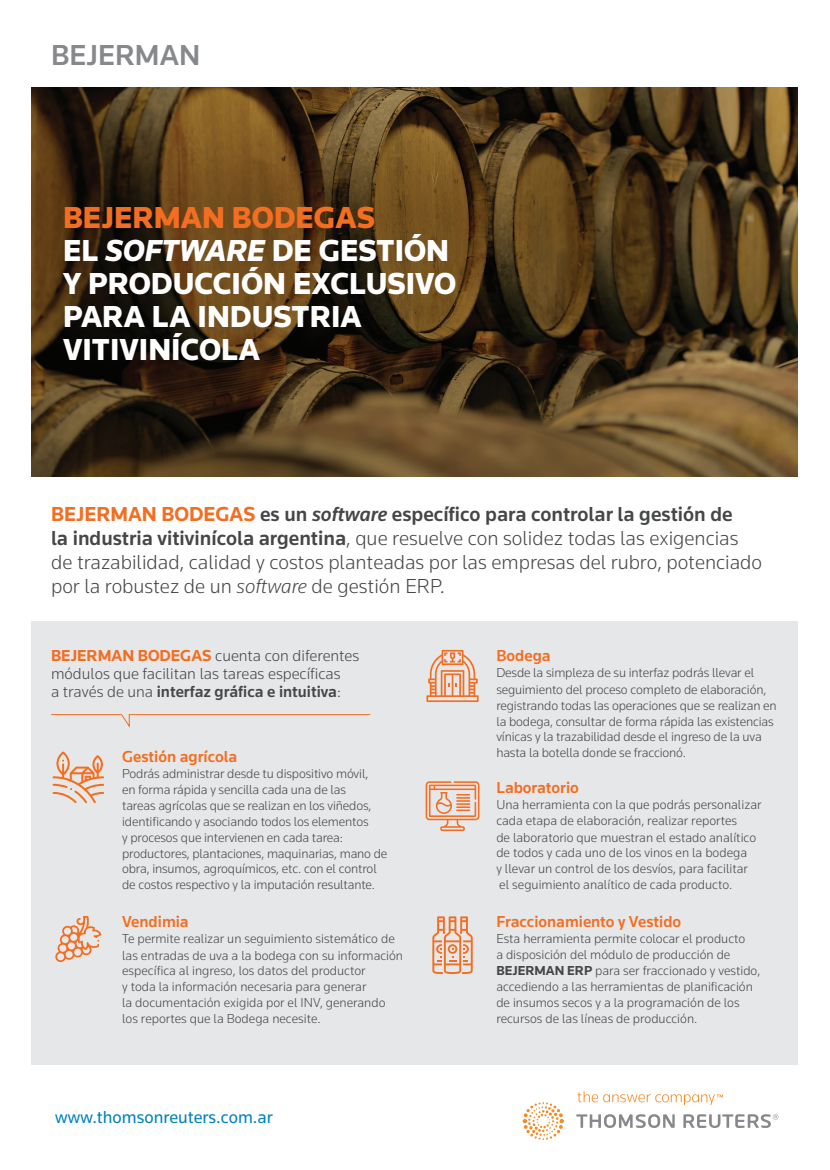
<style>
.page{position:relative;width:830px;height:1170px;background:#fff}
.page>*{position:absolute;margin:0;border:0;box-sizing:border-box;transform-origin:0 0}
.t1{font:900 31.5px/33px "Knowledge";color:#fff}
.t2{font:500 30px "Knowledge";color:#86888b}
.t3{font:300 21px/24px "Knowledge";color:#454647}
.t4{font:18px "Knowledge";color:#0083bf}
.t5{font:300 16.5px/18px "Knowledge";color:#454647}
.t6{font:500 16.5px "Knowledge";color:#f36e21}
.t7{font:300 13.5px/15.9px "Knowledge";letter-spacing:-.005em;color:#454647}
.s1{color:#f36e21}
.s2{font-style:italic}
.s3{font-weight:700;color:#f36e21}
.s4{font-weight:500}
.s5{font-weight:500;font-style:italic}
.s6{font-weight:700}
</style>
<div class="page">
<img style="left:32px;top:87px;width:765px;height:389px">
<div style="left:32px;top:621px;width:765px;height:443px;background:#e6e7e9"></div>
<svg style="left:522px;top:1091px;width:256px;height:48px"></svg>
<svg style="left:432px;top:916px;width:40px;height:57px"></svg>
<svg style="left:55px;top:916px;width:46px;height:46px"></svg>
<svg style="left:53px;top:751px;width:51px;height:52px"></svg>
<svg style="left:426px;top:650px;width:52px;height:52px"></svg>
<svg style="left:425px;top:781px;width:54px;height:50px"></svg>
<svg style="left:51px;top:714px;width:320px;height:14px"></svg>
<h2 class="t2" style="left:51px;top:37px;width:151px">BEJERMAN</h2>
<h1 class="t1" style="left:63px;top:200px;width:394px"><span class="s1">BEJERMAN BODEGAS<br></span>EL <span class="s2">SOFTWARE</span> DE GESTIÓN<br>Y PRODUCCIÓN EXCLUSIVO<br>PARA LA INDUSTRIA<br>VITIVINÍCOLA</h1>
<p class="t3" style="left:51px;top:501px;width:712px"><span class="s3">BEJERMAN BODEGAS</span> <span class="s4">es un</span> <span class="s5">software</span> <span class="s4">específico para controlar la gestión de<br>la industria vitivinícola argentina</span>, que resuelve con solidez todas las exigencias de trazabilidad, calidad y costos planteadas por las empresas del rubro, potenciado por la robustez de un <span class="s2">software</span> de gestión ERP.</p>
<p class="t5" style="left:51px;top:646px;width:309px"><span class="s3">BEJERMAN BODEGAS</span> cuenta con diferentes módulos que facilitan las tareas específicas<br>a través de una <span class="s4">interfaz gráfica e intuitiva</span>:</p>
<p class="t6" style="left:122px;top:746px;width:116px">Gestión agrícola</p>
<p class="t7" style="left:122px;top:765px;width:266px">Podrás administrar desde tu dispositivo móvil,<br>en forma rápida y sencilla cada una de las<br>tareas agrícolas que se realizan en los viñedos, identificando y asociando todos los elementos<br>y procesos que intervienen en cada tarea: productores, plantaciones, maquinarias, mano de obra, insumos, agroquímicos, etc. con el control de costos respectivo y la imputación resultante.</p>
<p class="t6" style="left:122px;top:911px;width:68px">Vendimia</p>
<p class="t7" style="left:122px;top:930px;width:282px">Te permite realizar un seguimiento sistemático de las entradas de uva a la bodega con su información específica al ingreso, los datos del productor<br>y toda la información necesaria para generar<br>la documentación exigida por el INV, generando los reportes que la Bodega necesite.</p>
<h3 class="t4" style="left:55px;top:1105px;width:219px">www.thomsonreuters.com.ar</h3>
<p class="t6" style="left:496px;top:645px;width:56px">Bodega</p>
<p class="t7" style="left:496px;top:664px;width:282px">Desde la simpleza de su interfaz podrás llevar el seguimiento del proceso completo de elaboración, registrando todas las operaciones que se realizan en la bodega, consultar de forma rápida las existencias vínicas y la trazabilidad desde el ingreso de la uva hasta la botella donde se fraccionó.</p>
<p class="t6" style="left:496px;top:777px;width:84px">Laboratorio</p>
<p class="t7" style="left:496px;top:796px;width:266px">Una herramienta con la que podrás personalizar cada etapa de elaboración, realizar reportes<br>de laboratorio que muestran el estado analítico de todos y cada uno de los vinos en la bodega<br>y llevar un control de los desvíos, para facilitar<br>el seguimiento analítico de cada producto.</p>
<p class="t6" style="left:496px;top:910px;width:186px">Fraccionamiento y Vestido</p>
<p class="t7" style="left:496px;top:930px;width:265px">Esta herramienta permite colocar el producto<br>a disposición del módulo de producción de <span class="s6">BEJERMAN ERP</span> para ser fraccionado y vestido, accediendo a las herramientas de planificación de insumos secos y a la programación de los recursos de las líneas de producción.</p>
</div>
